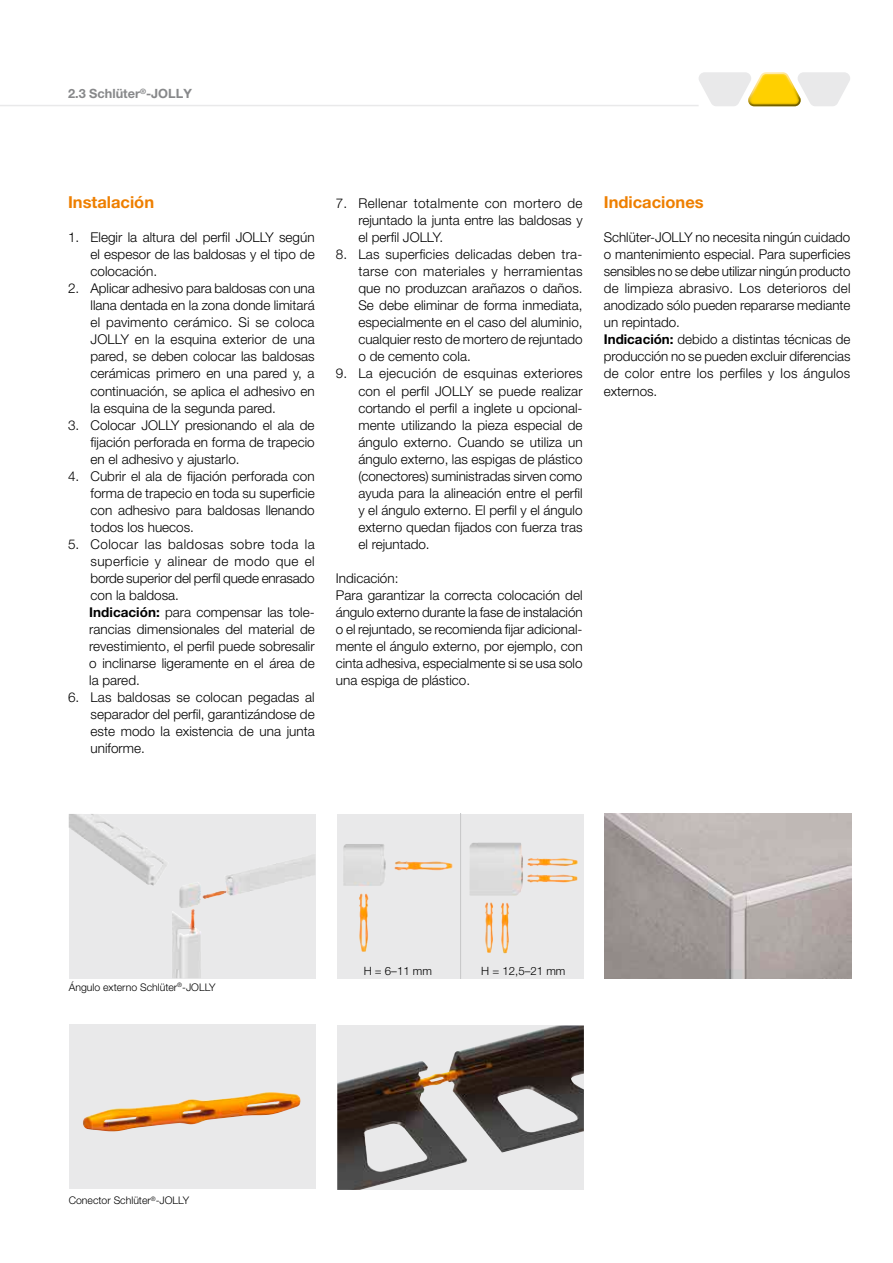
<style>
.page{position:relative;width:893px;height:1263px;background:#fff}
.page>*{position:absolute;margin:0;border:0;box-sizing:border-box;transform-origin:0 0}
.t1{font:700 16.5px "Helvetica Neue LT Pro";color:#ee7f00}
.t2{font:300 13.5px/17px "Helvetica Neue LT Pro";color:#000;text-align:justify}
.t3{font:700 12.75px "Helvetica Neue LT Pro";color:#87888a}
.t4{font:300 11.4px "Helvetica Neue LTW1 G";color:#000}
.t5{font:300 10.5px "Helvetica Neue LT Pro";color:#000}
.s1{font-weight:700}
</style>
<div class="page">
<hr style="left:0;top:105px;width:699px;height:1px;background:#e9e9ea">
<svg style="left:699px;top:72px;width:151px;height:34px"></svg>
<img style="left:604px;top:814px;width:247px;height:164px">
<div style="left:69px;top:814px;width:246px;height:164px;background:#e9e9ea"></div>
<img style="left:69px;top:814px;width:246px;height:94px">
<div style="left:337px;top:814px;width:247px;height:164px;background:#e9e9ea"></div>
<hr style="left:460px;top:814px;width:1px;height:164px;background:#c6c7c8">
<img style="left:469px;top:842px;width:109px;height:54px">
<img style="left:343px;top:844px;width:110px;height:81px">
<div style="left:69px;top:1024px;width:246px;height:165px;background:#e9e9ea"></div>
<img style="left:83px;top:1092px;width:218px;height:40px">
<img style="left:337px;top:1025px;width:247px;height:165px">
<p class="t3" style="left:68px;top:86px;width:125px">2.3 Schlüter<sup>®</sup>-JOLLY</p>
<p class="t1" style="left:68px;top:192px;width:88px">Instalación</p>
<p class="t2" style="left:91px;top:229px;width:226px;text-indent:-23px">1. Elegir la altura del perfil JOLLY según el espesor de las baldosas y el tipo de colocación.</p>
<p class="t2" style="left:91px;top:280px;width:226px;text-indent:-23px">2. Aplicar adhesivo para baldosas con una llana dentada en la zona donde limitará el pavimento cerámico. Si se coloca JOLLY en la esquina exterior de una pared, se deben colocar las baldosas cerámicas primero en una pared y, a continuación, se aplica el adhesivo en la esquina de la segunda pared.</p>
<p class="t2" style="left:91px;top:416px;width:226px;text-indent:-23px">3. Colocar JOLLY presionando el ala de fijación perforada en forma de trapecio en el adhesivo y ajustarlo.</p>
<p class="t2" style="left:91px;top:467px;width:226px;text-indent:-23px">4. Cubrir el ala de fijación perforada con forma de trapecio en toda su superficie con adhesivo para baldosas llenando todos los huecos.</p>
<p class="t2" style="left:89px;top:535px;width:227px;text-align:left;text-indent:-21px">5. Colocar las baldosas sobre toda la superficie y alinear de modo que el borde superior del perfil quede enrasado con la baldosa.<br><span class="s1">Indicación:</span> para compensar las tole&shy;rancias dimensionales del material de revestimiento, el perfil puede sobresalir o inclinarse ligeramente en el área de la pared.</p>
<p class="t2" style="left:91px;top:688px;width:226px;text-indent:-23px">6. Las baldosas se colocan pegadas al separador del perfil, garantizándose de este modo la existencia de una junta uniforme.</p>
<p class="t2" style="left:358px;top:195px;width:226px;text-indent:-23px">7. Rellenar totalmente con mortero de rejuntado la junta entre las baldosas y el perfil JOLLY.</p>
<p class="t2" style="left:358px;top:246px;width:226px;text-indent:-23px">8. Las superficies delicadas deben tra&shy;tarse con materiales y herramientas que no produzcan arañazos o daños.<br>Se debe eliminar de forma inmediata, especialmente en el caso del aluminio, cualquier resto de mortero de rejuntado o de cemento cola.</p>
<p class="t2" style="left:358px;top:365px;width:226px;text-indent:-23px">9. La ejecución de esquinas exteriores con el perfil JOLLY se puede realizar cortando el perfil a inglete u opcional&shy;mente utilizando la pieza especial de ángulo externo. Cuando se utiliza un ángulo externo, las espigas de plástico (conectores) suministradas sirven como ayuda para la alineación entre el perfil y el ángulo externo. El perfil y el ángulo externo quedan fijados con fuerza tras el rejuntado.</p>
<p class="t2" style="left:336px;top:569px;width:248px;text-align:left">Indicación:<br>Para garantizar la correcta colocación del ángulo externo durante la fase de instalación o el rejuntado, se recomienda fijar adicional&shy;mente el ángulo externo, por ejemplo, con cinta adhesiva, especialmente si se usa solo una espiga de plástico.</p>
<p class="t1" style="left:604px;top:192px;width:101px">Indicaciones</p>
<p class="t2" style="left:604px;top:229px;width:248px;text-align:left">Schlüter-JOLLY no necesita ningún cuidado o mantenimiento especial. Para superficies sensibles no se debe utilizar ningún producto de limpieza abrasivo. Los deterioros del anodizado sólo pueden repararse mediante un repintado.<br><span class="s1">Indicación:</span> debido a distintas técnicas de producción no se pueden excluir diferencias de color entre los perfiles y los ángulos externos.</p>
<p class="t5" style="left:69px;top:981px;width:148px">Ángulo externo Schlüter<sup>®</sup>-JOLLY</p>
<p class="t5" style="left:69px;top:1194px;width:122px">Conector Schlüter<sup>®</sup>-JOLLY</p>
<p class="t4" style="left:364px;top:964px;width:70px">H = 6–11 mm</p>
<p class="t4" style="left:481px;top:964px;width:86px">H = 12,5–21 mm</p>
</div>
